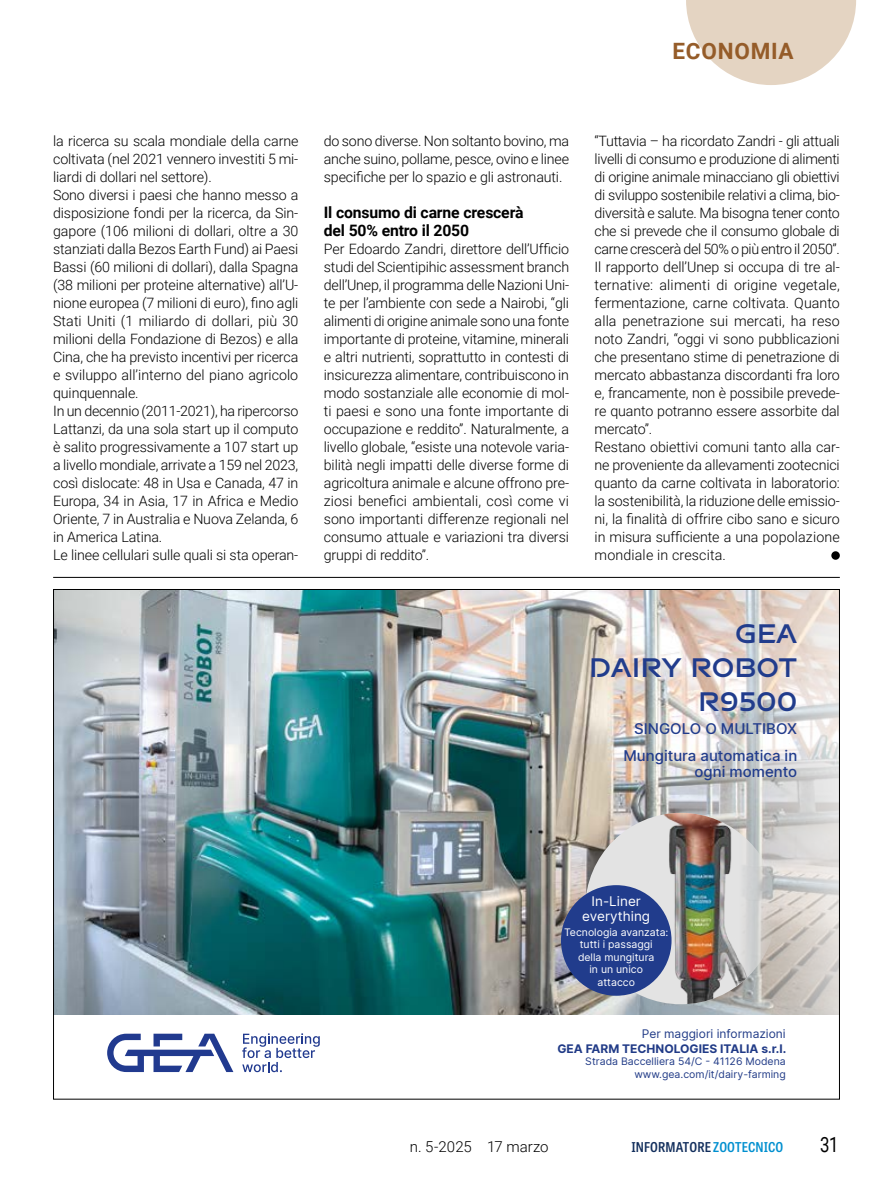
<style>
.page{position:relative;width:893px;height:1191px;background:#fff}
.page>*{position:absolute;margin:0;border:0;box-sizing:border-box;transform-origin:0 0}
.t1{font:700 28.5px/34.2px "GEA Sans";color:#213c8c;text-align:right}
.t2{font:700 22.5px "Roboto";letter-spacing:.035em;color:#955c29}
.t3{font:21px "Roboto";color:#000;scale:.8 1}
.iz20_titoletto_infratesto{font:700 15.75px "Roboto";letter-spacing:-.01em;color:#000}
.t4{font:500 15px/27px "Inter";color:#213c8c;text-align:right}
.t5{font:300 15px "Roboto";color:#000}
.iz20_testo{font:300 14.25px/18px "Roboto";letter-spacing:-.01em;color:#000;text-align:justify}
.t6{font:600 semi-condensed 13.5px "Tablet Gothic";letter-spacing:.01em;color:#122e5c}
.t7{font:13.5px/15px "Inter";color:#fff;text-align:center}
.t8{font:700 12px/14.4px "Inter";color:#213b87;text-align:right}
.t9{font:10.5px/12.6px "Inter";color:#fff;text-align:center}
.t10{font:10.5px/12.6px "Inter";color:#213b87;text-align:right}
.s1{font-weight:400}
.s2{color:#008fcf}
</style>
<div class="page">
<hr style="left:53px;top:577px;width:787px;height:1px;background:#000">
<svg style="left:686px;top:0;width:170px;height:85px"></svg>
<div style="left:831px;top:551px;width:9px;height:9px;background:#000;border-radius:50%"></div>
<svg style="left:107px;top:1033px;width:126px;height:39px"></svg>
<svg style="left:242px;top:1033px;width:78px;height:39px"></svg>
<img style="left:55px;top:591px;width:783px;height:423px">
<img style="left:585px;top:813px;width:192px;height:191px;border-radius:96px">
<div style="left:561px;top:885px;width:110px;height:110px;background:#213c8c;border-radius:50%"></div>
<h2 class="t2" style="left:672px;top:35px;width:123px">ECONOMIA</h2>
<p class="iz20_testo" style="left:53px;top:131px;width:247px">la ricerca su scala mondiale della carne coltivata (nel 2021 vennero investiti 5 mi&shy;liardi di dollari nel settore).</p>
<p class="iz20_testo" style="left:53px;top:185px;width:247px">Sono diversi i paesi che hanno messo a disposizione fondi per la ricerca, da Sin&shy;gapore (106 milioni di dollari, oltre a 30 stanziati dalla Bezos Earth Fund) ai Paesi Bassi (60 milioni di dollari), dalla Spagna (38 milioni per proteine alternative) all’U&shy;nione europea (7 milioni di euro), fino agli Stati Uniti (1 miliardo di dollari, più 30 milioni della Fondazione di Bezos) e alla Cina, che ha previsto incentivi per ricerca e sviluppo all’interno del piano agricolo quinquennale.</p>
<p class="iz20_testo" style="left:53px;top:401px;width:247px">In un decennio (2011-2021), ha ripercorso Lattanzi, da una sola start up il computo è salito progressivamente a 107 start up a livello mondiale, arrivate a 159 nel 2023, così dislocate: 48 in Usa e Canada, 47 in Europa, 34 in Asia, 17 in Africa e Medio Oriente, 7 in Australia e Nuova Zelanda, 6 in America Latina.</p>
<p class="iz20_testo" style="left:53px;top:545px;width:247px">Le linee cellulari sulle quali si sta operan-</p>
<p class="iz20_testo" style="left:324px;top:131px;width:247px">do sono diverse. Non soltanto bovino, ma anche suino, pollame, pesce, ovino e linee specifiche per lo spazio e gli astronauti.</p>
<p class="iz20_titoletto_infratesto" style="left:324px;top:201px;width:201px">Il consumo di carne crescerà</p>
<p class="iz20_titoletto_infratesto" style="left:324px;top:219px;width:147px">del 50% entro il 2050</p>
<p class="iz20_testo" style="left:324px;top:239px;width:247px">Per Edoardo Zandri, direttore dell’Ufficio studi del Scientipihic assessment branch dell’Unep, il programma delle Nazioni Uni&shy;te per l’ambiente con sede a Nairobi, “gli alimenti di origine animale sono una fonte importante di proteine, vitamine, minerali e altri nutrienti, soprattutto in contesti di insicurezza alimentare, contribuiscono in modo sostanziale alle economie di mol&shy;ti paesi e sono una fonte importante di occupazione e reddito”. Naturalmente, a livello globale, “esiste una notevole varia&shy;bilità negli impatti delle diverse forme di agricoltura animale e alcune offrono pre&shy;ziosi benefici ambientali, così come vi sono importanti differenze regionali nel consumo attuale e variazioni tra diversi gruppi di reddito”.</p>
<p class="iz20_testo" style="left:595px;top:131px;width:247px">“Tuttavia – ha ricordato Zandri - gli attuali livelli di consumo e produzione di alimenti di origine animale minacciano gli obiettivi di sviluppo sostenibile relativi a clima, bio&shy;diversità e salute. Ma bisogna tener conto che si prevede che il consumo globale di carne crescerà del 50% o più entro il 2050”.</p>
<p class="iz20_testo" style="left:595px;top:257px;width:247px">Il rapporto dell’Unep si occupa di tre al&shy;ternative: alimenti di origine vegetale, fermentazione, carne coltivata. Quanto alla penetrazione sui mercati, ha reso noto Zandri, “oggi vi sono pubblicazioni che presentano stime di penetrazione di mercato abbastanza discordanti fra loro e, francamente, non è possibile prevede&shy;re quanto potranno essere assorbite dal mercato”.</p>
<p class="iz20_testo" style="left:595px;top:437px;width:247px">Restano obiettivi comuni tanto alla car&shy;ne proveniente da allevamenti zootecnici quanto da carne coltivata in laboratorio: la sostenibilità, la riduzione delle emissio&shy;ni, la finalità di offrire cibo sano e sicuro in misura sufficiente a una popolazione mondiale in crescita.</p>
<p class="t1" style="left:589px;top:615px;width:210px">GEA<br>DAIRY ROBOT<br>R9500</p>
<p class="t4" style="left:623px;top:714px;width:175px">SINGOLO O MULTIBOX<br>Mungitura automatica in</p>
<p class="t4" style="left:694px;top:757px;width:104px">ogni momento</p>
<p class="t7" style="left:582px;top:893px;width:69px">In-Liner everything</p>
<p class="t9" style="left:564px;top:925px;width:106px">Tecnologia avanzata: tutti i passaggi<br>della mungitura<br>in un unico<br>attacco</p>
<p class="t8" style="left:557px;top:1026px;width:230px"><span class="s1">Per maggiori informazioni<br></span>GEA FARM TECHNOLOGIES ITALIA s.r.l.</p>
<p class="t10" style="left:585px;top:1055px;width:202px">Strada Baccelliera 54/C - 41126 Modena www.gea.com/it/dairy-farming</p>
<p class="t5" style="left:410px;top:1135px;width:140px">n. 5-2025 17 marzo</p>
<p class="t6" style="left:631px;top:1137px;width:153px">INFORMATORE <span class="s2">ZOOTECNICO</span></p>
<h3 class="t3" style="left:820px;top:1129px;width:25px">31</h3>
</div>
